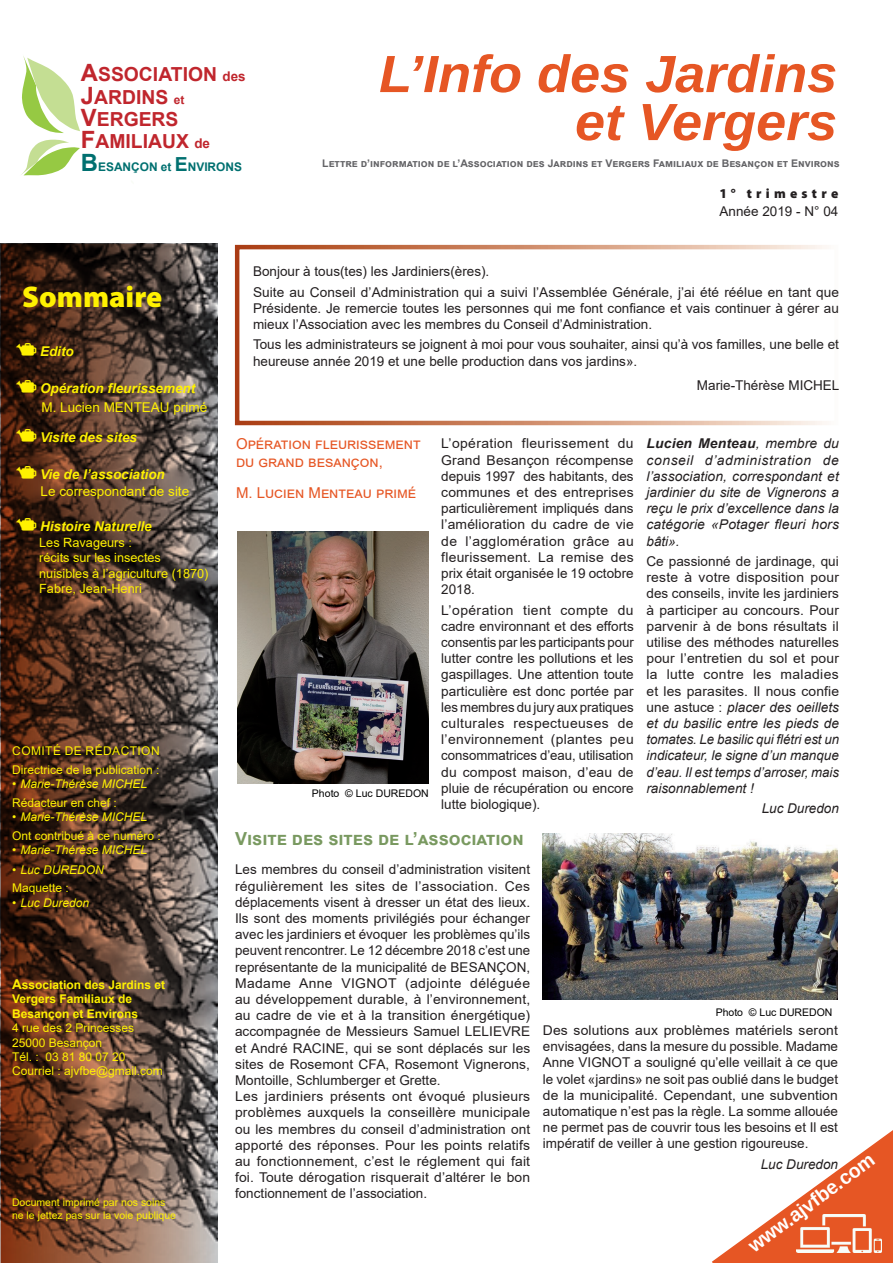
<style>
.page{position:relative;width:893px;height:1263px;background:#fff}
.page>*{position:absolute;margin:0;border:0;box-sizing:border-box;transform-origin:0 0}
.Titre_du_document{font:italic 700 52.35px "Arimo";color:#e65624}
.Intitulé_3{font:900 30px "Myriad Pro";color:#fff101}
.Accroche{font:700 19.5px "Arimo";color:#fff}
.t1{font:700 19.35px/22.4px "Arial";color:#c0262d}
.Intitulé_de_tableau{font:700 18px "Arial";color:#799960}
.Intitulé_de_tableau-2{font:15px/18px "Arial";color:#e65624}
.Intitulé_de_tableau-3{font:13.5px/16.2px "Arial";color:#231f20;text-align:justify}
.Intitulé_de_tableau-4{font:italic 13.5px/16.2px "Arial";color:#231f20;text-align:justify}
.Intitulé_de_tableau-5{font:italic 700 13.5px "Arial";color:#fff101}
.Intitulé_de_tableau-6{font:13.5px "Arial";color:#fff101}
.Corps_2{font:13.5px "Arial";color:#231f20}
.Corps_2-2{font:900 13.5px "Myriad Pro";letter-spacing:.315em;color:#231f20}
.Intitulé_de_tableau-7{font:12.75px/15.3px "Arial";color:#fff101}
.Intitulé_de_tableau-8{font:12px "Arial";color:#fff101}
.Intitulé_de_tableau-9{font:italic 12px "Arial";color:#fff101}
.Intitulé_de_tableau-10{font:700 12px/14.4px "Arial";color:#fff101}
.Intitulé_de_tableau-11{font:12px "Arial";letter-spacing:.035em;color:#fff101}
.t2{font:700 11.85px "Arial";color:#007070}
.Intitulé_de_tableau-12{font:700 10.5px "Arial";color:#636366}
.Intitulé_de_tableau-13{font:10.5px "Arial";color:#fff101}
.Intitulé_de_tableau-14{font:10.5px "Arial";color:#000}
.s1{font-size:23.85px}
.s2{font-size:13.35px}
.s3{font-size:11.85px}
.s4{font-size:19.35px}
.s5{font-size:13.5px}
.s6{font-weight:700}
.s7{font-style:italic}
</style>
<div class="page">
<svg style="left:1px;top:244px;width:217px;height:1019px;background:#594034"></svg>
<div style="left:235px;top:245px;width:604px;height:180px;border:4px solid #fff"></div>
<svg style="left:21px;top:139px;width:59px;height:37px"></svg>
<svg style="left:22px;top:56px;width:58px;height:77px"></svg>
<img style="left:237px;top:532px;width:192px;height:252px">
<img style="left:543px;top:834px;width:295px;height:166px">
<svg style="left:712px;top:1130px;width:181px;height:133px"></svg>
<img style="left:796px;top:1215px;width:85px;height:37px">
<p class="t1" style="left:81px;top:64px;width:166px"><span class="s1">A</span>SSOCIATION <span class="s2">des<br></span><span class="s1">J</span>ARDINS <span class="s3">et<br></span><span class="s1">V</span>ERGERS<br><span class="s1">F</span>AMILIAUX <span class="s2">de</span></p>
<p class="t2" style="left:81px;top:158px;width:163px"><span class="s1">B</span>ESANÇON et <span class="s4">E</span>NVIRONS</p>
<p class="Titre_du_document" style="left:379px;top:38px;width:460px">L’Info des Jardins</p>
<p class="Titre_du_document" style="left:575px;top:86px;width:264px">et Vergers</p>
<p class="Intitulé_de_tableau-12" style="left:322px;top:156px;width:519px">Lettre d’information de l’Association des Jardins et Vergers Familiaux de Besançon et Environs</p>
<p class="Corps_2-2" style="left:719px;top:185px;width:120px">1° trimestre</p>
<p class="Corps_2" style="left:720px;top:202px;width:120px">Année 2019 - N° 04</p>
<p class="Intitulé_3" style="left:22px;top:276px;width:142px">Sommaire</p>
<p class="Intitulé_de_tableau-5" style="left:15px;top:342px;width:60px">• Edito</p>
<p class="Intitulé_de_tableau-5" style="left:15px;top:379px;width:181px">• Opération fleurissement</p>
<p class="Intitulé_de_tableau-6" style="left:41px;top:398px;width:167px">M. Lucien MENTEAU primé</p>
<p class="Intitulé_de_tableau-3" style="left:253px;top:263px;width:238px">Bonjour à tous(tes) les Jardiniers(ères).</p>
<p class="Intitulé_de_tableau-3" style="left:253px;top:284px;width:588px">Suite au Conseil d’Administration qui a suivi l’Assemblée Générale, j’ai été réélue en tant que Présidente. Je remercie toutes les personnes qui me font confiance et vais continuer à gérer au mieux l’Association avec les membres du Conseil d’Administration.</p>
<p class="Intitulé_de_tableau-3" style="left:253px;top:337px;width:587px">Tous les administrateurs se joignent à moi pour vous souhaiter, ainsi qu’à vos familles, une belle et heureuse année 2019 et une belle production dans vos jardins».</p>
<p class="Intitulé_de_tableau-3" style="left:697px;top:377px;width:144px">Marie-Thérèse MICHEL</p>
<p class="Intitulé_de_tableau-5" style="left:15px;top:429px;width:123px">• Visite des sites</p>
<p class="Intitulé_de_tableau-5" style="left:15px;top:465px;width:151px">• Vie de l’association</p>
<p class="Intitulé_de_tableau-6" style="left:41px;top:482px;width:150px">Le correspondant de site</p>
<p class="Intitulé_de_tableau-5" style="left:15px;top:517px;width:138px">• Histoire Naturelle</p>
<p class="Intitulé_de_tableau-7" style="left:39px;top:535px;width:94px">Les Ravageurs :</p>
<p class="Intitulé_de_tableau-7" style="left:39px;top:550px;width:123px">récits sur les insectes</p>
<p class="Intitulé_de_tableau-7" style="left:39px;top:565px;width:171px">nuisibles à l’agriculture (1870)<br>Fabre, Jean-Henri</p>
<p class="Intitulé_de_tableau-11" style="left:12px;top:742px;width:109px">COMITé de rédaction</p>
<p class="Intitulé_de_tableau-8" style="left:12px;top:761px;width:149px">Directrice de la publication :</p>
<p class="Intitulé_de_tableau-9" style="left:12px;top:776px;width:137px">• Marie-Thérèse MICHEL</p>
<p class="Intitulé_de_tableau-8" style="left:12px;top:794px;width:106px">Rédacteur en chef :</p>
<p class="Intitulé_de_tableau-9" style="left:12px;top:809px;width:137px">• Marie-Thérèse MICHEL</p>
<p class="Intitulé_de_tableau-8" style="left:12px;top:827px;width:150px">Ont contribué à ce numéro :</p>
<p class="Intitulé_de_tableau-9" style="left:12px;top:842px;width:137px">• Marie-Thérèse MICHEL</p>
<p class="Intitulé_de_tableau-9" style="left:12px;top:862px;width:93px">• Luc DUREDON</p>
<p class="Intitulé_de_tableau-8" style="left:12px;top:880px;width:58px">Maquette :</p>
<p class="Intitulé_de_tableau-9" style="left:12px;top:895px;width:79px">• Luc Duredon</p>
<p class="Intitulé_de_tableau-10" style="left:12px;top:978px;width:155px"><span class="s5">A</span>ssociation des Jardins et<br>Vergers Familiaux de</p>
<p class="Intitulé_de_tableau-10" style="left:12px;top:1006px;width:128px">Besançon et Environs</p>
<p class="Intitulé_de_tableau-8" style="left:12px;top:1020px;width:124px">4 rue des 2 Princesses</p>
<p class="Intitulé_de_tableau-8" style="left:12px;top:1034px;width:92px">25000 Besançon</p>
<p class="Intitulé_de_tableau-8" style="left:12px;top:1048px;width:115px">Tél. : 03 81 80 07 20</p>
<p class="Intitulé_de_tableau-8" style="left:12px;top:1063px;width:152px">Courriel : ajvfbe@gmail.com</p>
<p class="Intitulé_de_tableau-13" style="left:12px;top:1195px;width:155px">Document imprimé par nos soins</p>
<p class="Intitulé_de_tableau-13" style="left:12px;top:1208px;width:165px">ne le jettez pas sur la voie publique</p>
<p class="Intitulé_de_tableau-2" style="left:236px;top:435px;width:186px">Opération fleurissement du grand besançon,</p>
<p class="Intitulé_de_tableau-2" style="left:236px;top:484px;width:182px">M. Lucien Menteau primé</p>
<p class="Intitulé_de_tableau-14" style="left:312px;top:786px;width:87px">Photo © Luc DURED</p>
<p class="Intitulé_de_tableau-14" style="left:413px;top:786px;width:17px">ON</p>
<p class="Intitulé_de_tableau-3" style="left:441px;top:435px;width:194px">L’opération fleurissement du Grand Besançon récompense depuis 1997 des habitants, des communes et des entreprises particulièrement impliqués dans l’amélioration du cadre de vie de l’agglomération grâce au fleurissement. La remise des prix était organisée le 19 octobre 2018.</p>
<p class="Intitulé_de_tableau-3" style="left:441px;top:602px;width:194px">L’opération tient compte du cadre environnant et des efforts consentis par les participants pour lutter contre les pollutions et les gaspillages. Une attention toute particulière est donc portée par les membres du jury aux pratiques culturales respectueuses de l’environnement (plantes peu consommatrices d’eau, utilisation du compost maison, d’eau de pluie de récupération ou encore lutte biologique).</p>
<p class="Intitulé_de_tableau-4" style="left:646px;top:436px;width:194px"><span class="s6">Lucien Menteau</span>, membre du conseil d’administration de l’association, correspondant et jardinier du site de Vignerons a reçu le prix d’excellence dans la catégorie «Potager fleuri hors bâti».</p>
<p class="Intitulé_de_tableau-3" style="left:646px;top:553px;width:194px">Ce passionné de jardinage, qui reste à votre disposition pour des conseils, invite les jardiniers à participer au concours. Pour parvenir à de bons résultats il utilise des méthodes naturelles pour l’entretien du sol et pour la lutte contre les maladies et les parasites. Il nous confie une astuce : <span class="s7">placer des oeillets et du basilic entre les pieds de tomates. Le basilic qui flétri est un indicateur, le signe d’un manque d’eau. Il est temps d’arroser, mais raisonnablement !</span></p>
<p class="Intitulé_de_tableau-4" style="left:762px;top:801px;width:79px">Luc Duredon</p>
<p class="Intitulé_de_tableau" style="left:235px;top:826px;width:290px">Visite des sites de l’association</p>
<p class="Intitulé_de_tableau-3" style="left:235px;top:861px;width:297px;text-align:left">Les membres du conseil d’administration visitent régulièrement les sites de l’association. Ces déplacements visent à dresser un état des lieux.<br>Ils sont des moments privilégiés pour échanger avec les jardiniers et évoquer les problèmes qu’ils peuvent rencontrer. Le 12 décembre 2018 c’est une représentante de la municipalité de BESANÇON, Madame Anne VIGNOT (adjointe déléguée au développement durable, à l’environnement, au cadre de vie et à la transition énergétique) accompagnée de Messieurs Samuel LELIEVRE et André RACINE, qui se sont déplacés sur les sites de Rosemont CFA, Rosemont Vignerons, Montoille, Schlumberger et Grette.</p>
<p class="Intitulé_de_tableau-3" style="left:235px;top:1088px;width:297px">Les jardiniers présents ont évoqué plusieurs problèmes auxquels la conseillère municipale ou les membres du conseil d’administration ont apporté des réponses. Pour les points relatifs au fonctionnement, c’est le réglement qui fait foi. Toute dérogation risquerait d’altérer le bon fonctionnement de l’association.</p>
<p class="Intitulé_de_tableau-14" style="left:716px;top:1005px;width:87px">Photo © Luc DURED</p>
<p class="Intitulé_de_tableau-14" style="left:817px;top:1005px;width:17px">ON</p>
<p class="Intitulé_de_tableau-3" style="left:543px;top:1022px;width:297px">Des solutions aux problèmes matériels seront envisagées, dans la mesure du possible. Madame Anne VIGNOT a souligné qu’elle veillait à ce que le volet «jardins» ne soit pas oublié dans le budget de la municipalité. Cependant, une subvention automatique n’est pas la règle. La somme allouée ne permet pas de couvrir tous les besoins et Il est impératif de veiller à une gestion rigoureuse.</p>
<p class="Intitulé_de_tableau-4" style="left:761px;top:1156px;width:79px">Luc Duredon</p>
<p class="Accroche" style="left:743px;top:1237px;width:154px;rotate:-37deg">www.ajvfbe.com</p>
</div>
